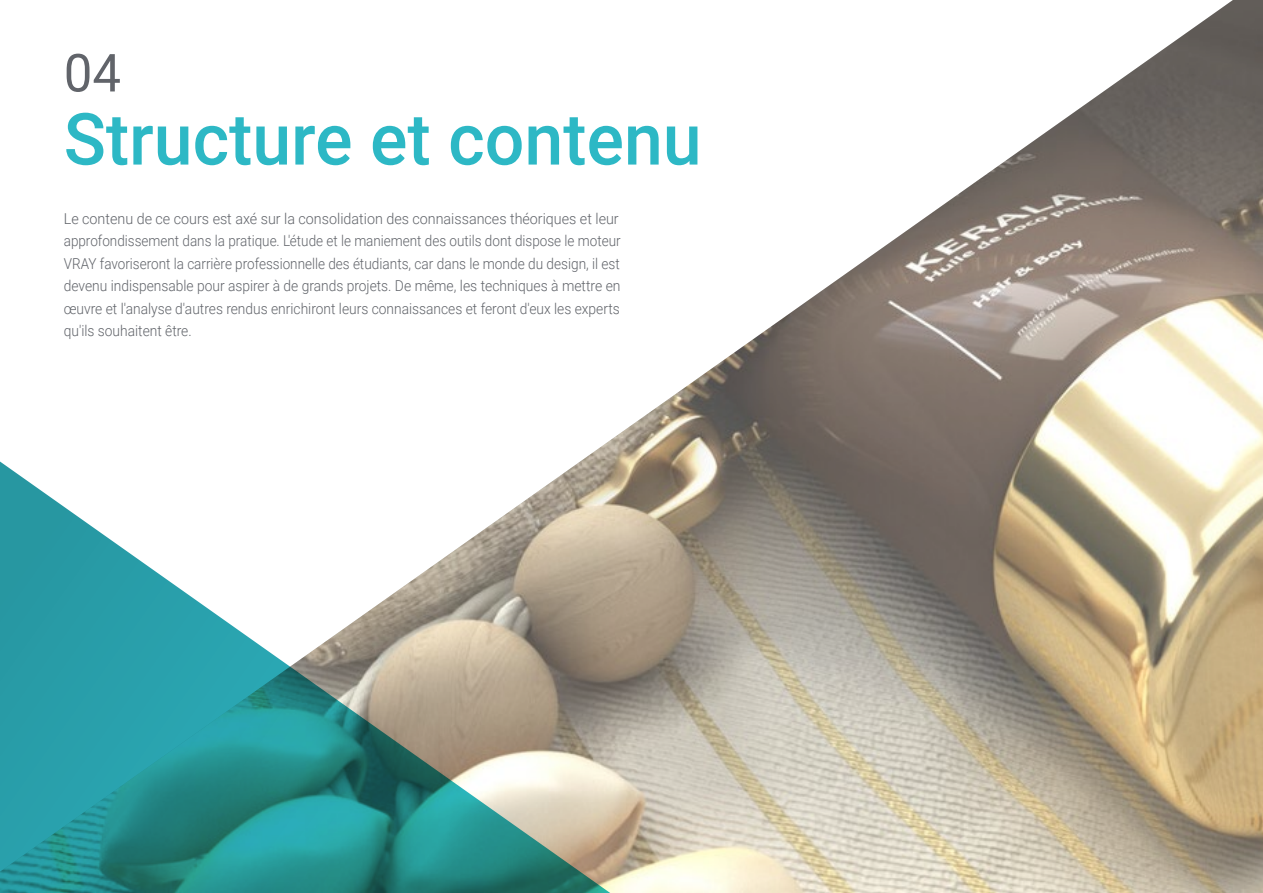
<style>
.page{position:relative;width:1263px;height:893px;background:#fff}
.page>*{position:absolute;margin:0;border:0;box-sizing:border-box;transform-origin:0 0}
.t1{font:500 72px "Roboto";color:#2db8c5}
.t2{font:52.5px "Roboto";color:#61646a}
.t3{font:300 15px/22.5px "Roboto";color:#61646a;scale:.96 1}
</style>
<div class="page">
<img style="left:602px;top:0;width:661px;height:893px">
<svg style="left:0;top:446px;width:640px;height:447px"></svg>
<h2 class="t2" style="left:64px;top:36px;width:59px">04</h2>
<h1 class="t1" style="left:64px;top:89px;width:639px">Structure et contenu</h1>
<p class="t3" style="left:64px;top:207px;width:582px">Le contenu de ce cours est axé sur la consolidation des connaissances théoriques et leur approfondissement dans la pratique. L'étude et le maniement des outils dont dispose le moteur VRAY favoriseront la carrière professionnelle des étudiants, car dans le monde du design, il est devenu indispensable pour aspirer à de grands projets. De même, les techniques à mettre en œuvre et l'analyse d'autres rendus enrichiront leurs connaissances et feront d'eux les experts qu'ils souhaitent être.</p>
</div>
